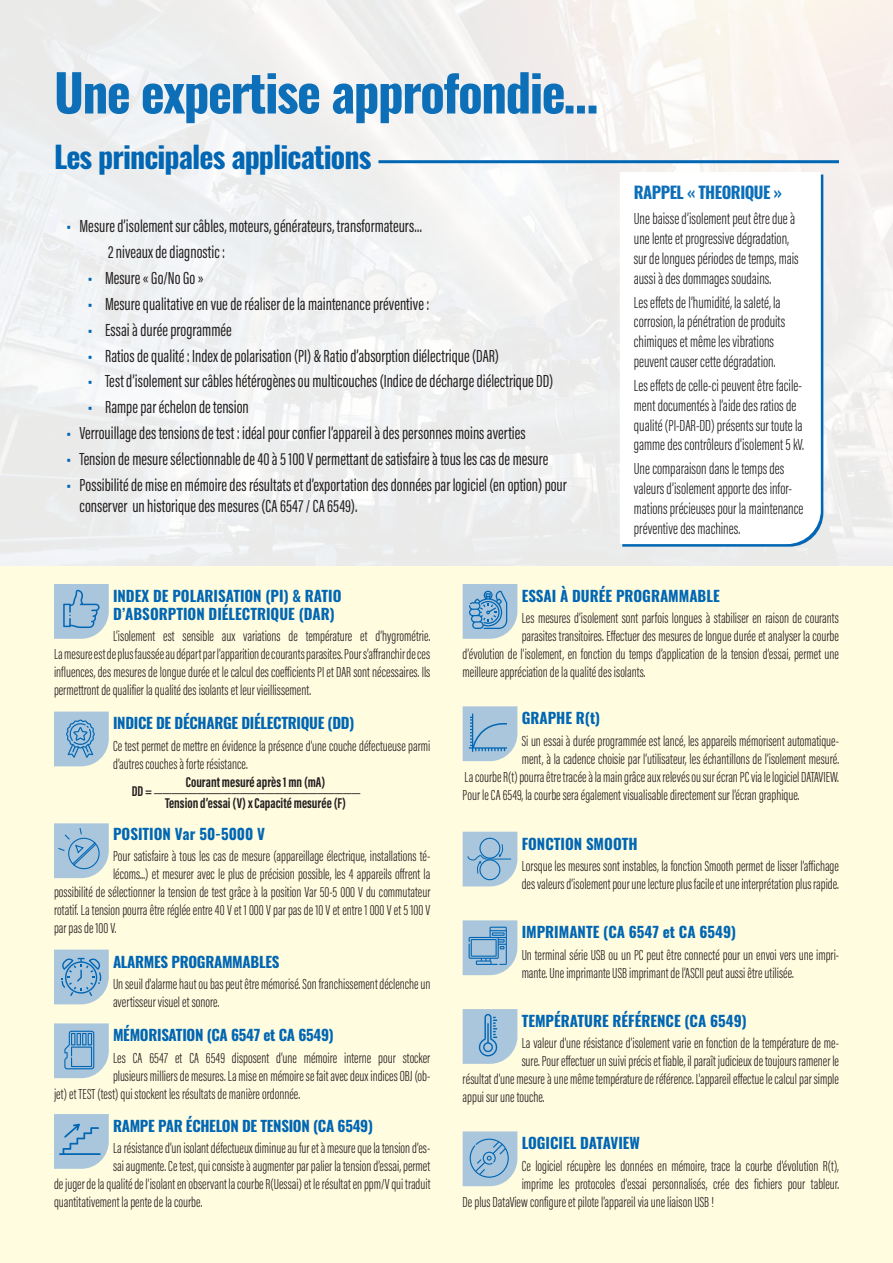
<style>
.page{position:relative;width:893px;height:1263px;background:#fffce0}
.page>*{position:absolute;margin:0;border:0;box-sizing:border-box;transform-origin:0 0}
.accroche{font:700 51px "Oswald";letter-spacing:-.03em;color:#0c6fb8}
.accroche-2{font:700 30px "Oswald";letter-spacing:-.03em;color:#0166b3}
.t1{font:18px/21.6px "Acumin Pro Extra Cond";color:#231f20}
.t2{font:300 16.5px/19.8px "Acumin Pro Extra Cond";color:#231f20}
.accroche-3{font:700 16.5px "Oswald";letter-spacing:-.03em;color:#0c6fb8}
.t3{font:700 16.2px "Acumin Pro Extra Cond";color:#231f20}
.t4{font:300 15px/18px "Acumin Pro Extra Cond";color:#231f20}
.t5{font:700 15px/18px "Oswald";color:#0166b3}
.t6{font:700 15px "Oswald";letter-spacing:-.02em;color:#0166b3}
.t7{font:700 14.55px "Acumin Pro Extra Cond";color:#231f20}
.s1{font-weight:700;color:#0166b3}
</style>
<div class="page">
<div style="left:0;top:0;width:893px;height:566px;background:#f0f0f0"></div>
<div style="left:620px;top:172px;width:201px;height:372px;background:#fff"></div>
<hr style="left:378px;top:160px;width:461px;height:3px;background:#0166b3">
<svg style="left:54px;top:584px;width:55px;height:55px;background:#a1c1d8"></svg>
<svg style="left:54px;top:711px;width:55px;height:55px;background:#9dbfd7"></svg>
<svg style="left:54px;top:949px;width:55px;height:55px;background:#9cbed7"></svg>
<svg style="left:463px;top:584px;width:54px;height:55px;background:#94b9d5"></svg>
<svg style="left:54px;top:1023px;width:55px;height:55px;background:#9bbdd7"></svg>
<svg style="left:54px;top:1114px;width:55px;height:55px;background:#a2c2d9"></svg>
<svg style="left:463px;top:706px;width:54px;height:55px;background:#a2c1d9"></svg>
<svg style="left:463px;top:1131px;width:54px;height:55px;background:#a0c1d8"></svg>
<svg style="left:463px;top:1009px;width:54px;height:55px;background:#a1c1d8"></svg>
<svg style="left:463px;top:920px;width:54px;height:55px;background:#96bbd6"></svg>
<svg style="left:463px;top:832px;width:54px;height:54px;background:#a1c1d9"></svg>
<svg style="left:54px;top:823px;width:55px;height:55px;background:#a3c2d9"></svg>
<p class="accroche" style="left:54px;top:66px;width:545px">Une expertise approfondie…</p>
<p class="accroche-2" style="left:54px;top:141px;width:319px">Les principales applications</p>
<p class="t1" style="left:67px;top:215px;width:357px"><span class="s1">•</span> Mesure d’isolement sur câbles, moteurs, générateurs, transformateurs…</p>
<p class="t1" style="left:108px;top:241px;width:119px">2 niveaux de diagnostic :</p>
<p class="t1" style="left:88px;top:267px;width:117px"><span class="s1">•</span> Mesure « Go/No Go »</p>
<p class="t1" style="left:88px;top:293px;width:343px"><span class="s1">•</span> Mesure qualitative en vue de réaliser de la maintenance préventive :</p>
<p class="t1" style="left:88px;top:319px;width:145px"><span class="s1">•</span> Essai à durée programmée</p>
<p class="t1" style="left:88px;top:345px;width:413px"><span class="s1">•</span> Ratios de qualité : Index de polarisation (PI) &amp; Ratio d’absorption diélectrique (DAR)</p>
<p class="t1" style="left:88px;top:370px;width:467px"><span class="s1">•</span> Test d’isolement sur câbles hétérogènes ou multicouches (Indice de décharge diélectrique DD)</p>
<p class="t1" style="left:88px;top:396px;width:162px"><span class="s1">•</span> Rampe par échelon de tension</p>
<p class="t1" style="left:67px;top:422px;width:460px"><span class="s1">•</span> Verrouillage des tensions de test : idéal pour confier l’appareil à des personnes moins averties</p>
<p class="t1" style="left:67px;top:448px;width:483px"><span class="s1">•</span> Tension de mesure sélectionnable de 40 à 5 100 V permettant de satisfaire à tous les cas de mesure</p>
<p class="t1" style="left:80px;top:474px;width:489px;text-indent:-13px"><span class="s1">•</span> Possibilité de mise en mémoire des résultats et d’exportation des données par logiciel (en option) pour conserver un historique des mesures (CA 6547 / CA 6549).</p>
<p class="accroche-3" style="left:634px;top:183px;width:150px">RAPPEL « THEORIQUE »</p>
<p class="t2" style="left:634px;top:209px;width:166px">Une baisse d’isolement peut être due à une lente et progressive dégradation, sur de longues périodes de temps, mais aussi à des dommages soudains.</p>
<p class="t2" style="left:634px;top:292px;width:153px">Les effets de l’humidité, la saleté, la corrosion, la pénétration de produits chimiques et même les vibrations peuvent causer cette dégradation.</p>
<p class="t2" style="left:634px;top:376px;width:172px">Les effets de celle-ci peuvent être facile&shy;ment documentés à l’aide des ratios de qualité (PI-DAR-DD) présents sur toute la gamme des contrôleurs d’isolement 5 kV.</p>
<p class="t2" style="left:634px;top:459px;width:171px">Une comparaison dans le temps des valeurs d’isolement apporte des infor&shy;mations précieuses pour la maintenance préventive des machines.</p>
<p class="t5" style="left:113px;top:588px;width:230px">INDEX DE POLARISATION (PI) &amp; RATIO<br>D’ABSORPTION DIÉLECTRIQUE (DAR)</p>
<p class="t4" style="left:54px;top:627px;width:378px;text-align:justify;text-indent:59px">L’isolement est sensible aux variations de température et d’hygrométrie.<br>La mesure est de plus faussée au départ par l’apparition de courants parasites. Pour s’affranchir de ces influences, des mesures de longue durée et le calcul des coefficients PI et DAR sont nécessaires. Ils permettront de qualifier la qualité des isolants et leur vieillissement.</p>
<p class="t6" style="left:113px;top:715px;width:243px">INDICE DE DÉCHARGE DIÉLECTRIQUE (DD)</p>
<p class="t4" style="left:113px;top:737px;width:319px">Ce test permet de mettre en évidence la présence d’une couche défectueuse parmi d’autres couches à forte résistance.</p>
<p class="t3" style="left:132px;top:776px;width:230px"><sub>DD</sub> <sub>=</sub> ________________________</p>
<p class="t7" style="left:186px;top:773px;width:141px">Courant mesuré après 1 mn (mA)</p>
<p class="t7" style="left:165px;top:794px;width:182px">Tension d’essai (V) x Capacité mesurée (F)</p>
<p class="t5" style="left:113px;top:826px;width:154px">POSITION Var 50-5000 V</p>
<p class="t4" style="left:113px;top:847px;width:319px">Pour satisfaire à tous les cas de mesure (appareillage électrique, installations té-</p>
<p class="t4" style="left:113px;top:865px;width:319px">lécoms...) et mesurer avec le plus de précision possible, les 4 appareils offrent la</p>
<p class="t4" style="left:54px;top:883px;width:378px">possibilité de sélectionner la tension de test grâce à la position Var 50-5 000 V du commutateur</p>
<p class="t4" style="left:54px;top:901px;width:378px">rotatif. La tension pourra être réglée entre 40 V et 1 000 V par pas de 10 V et entre 1 000 V et 5 100 V</p>
<p class="t4" style="left:54px;top:919px;width:64px">par pas de 100 V.</p>
<p class="t6" style="left:113px;top:953px;width:168px">ALARMES PROGRAMMABLES</p>
<p class="t4" style="left:113px;top:975px;width:319px">Un seuil d’alarme haut ou bas peut être mémorisé. Son franchissement déclenche un avertisseur visuel et sonore.</p>
<p class="t6" style="left:113px;top:1027px;width:222px">MÉMORISATION (CA 6547 et CA 6549)</p>
<p class="t4" style="left:113px;top:1049px;width:319px">Les CA 6547 et CA 6549 disposent d’une mémoire interne pour stocker</p>
<p class="t4" style="left:113px;top:1067px;width:319px">plusieurs milliers de mesures. La mise en mémoire se fait avec deux indices OBJ (ob-</p>
<p class="t4" style="left:54px;top:1085px;width:248px">jet) et TEST (test) qui stockent les résultats de manière ordonnée.</p>
<p class="t6" style="left:113px;top:1118px;width:261px">RAMPE PAR ÉCHELON DE TENSION (CA 6549)</p>
<p class="t4" style="left:113px;top:1139px;width:319px">La résistance d’un isolant défectueux diminue au fur et à mesure que la tension d’es-</p>
<p class="t4" style="left:113px;top:1157px;width:319px">sai augmente. Ce test, qui consiste à augmenter par palier la tension d’essai, permet</p>
<p class="t4" style="left:54px;top:1175px;width:378px">de juger de la qualité de l’isolant en observant la courbe R(Uessai) et le résultat en ppm/V qui traduit</p>
<p class="t4" style="left:54px;top:1193px;width:150px">quantitativement la pente de la courbe.</p>
<p class="t5" style="left:522px;top:588px;width:200px">ESSAI À DURÉE PROGRAMMABLE</p>
<p class="t4" style="left:522px;top:609px;width:319px">Les mesures d’isolement sont parfois longues à stabiliser en raison de courants</p>
<p class="t4" style="left:522px;top:627px;width:319px">parasites transitoires. Effectuer des mesures de longue durée et analyser la courbe</p>
<p class="t4" style="left:463px;top:645px;width:378px">d’évolution de l’isolement, en fonction du temps d’application de la tension d’essai, permet une</p>
<p class="t4" style="left:463px;top:663px;width:184px">meilleure appréciation de la qualité des isolants.</p>
<p class="t5" style="left:522px;top:710px;width:80px">GRAPHE R(t)</p>
<p class="t4" style="left:522px;top:732px;width:319px">Si un essai à durée programmée est lancé, les appareils mémorisent automatique-</p>
<p class="t4" style="left:522px;top:750px;width:319px">ment, à la cadence choisie par l’utilisateur, les échantillons de l’isolement mesuré.</p>
<p class="t4" style="left:464px;top:768px;width:376px">La courbe R(t) pourra être tracée à la main grâce aux relevés ou sur écran PC via le logiciel DATAVIEW.</p>
<p class="t4" style="left:463px;top:786px;width:338px">Pour le CA 6549, la courbe sera également visualisable directement sur l’écran graphique.</p>
<p class="t5" style="left:522px;top:835px;width:117px">FONCTION SMOOTH</p>
<p class="t4" style="left:522px;top:857px;width:319px">Lorsque les mesures sont instables, la fonction Smooth permet de lisser l’affichage des valeurs d’isolement pour une lecture plus facile et une interprétation plus rapide.</p>
<p class="t5" style="left:522px;top:924px;width:216px">IMPRIMANTE (CA 6547 et CA 6549)</p>
<p class="t4" style="left:522px;top:946px;width:319px">Un terminal série USB ou un PC peut être connecté pour un envoi vers une impri&shy;mante. Une imprimante USB imprimant de l’ASCII peut aussi être utilisée.</p>
<p class="t5" style="left:522px;top:1013px;width:227px">TEMPÉRATURE RÉFÉRENCE (CA 6549)</p>
<p class="t4" style="left:522px;top:1034px;width:319px">La valeur d’une résistance d’isolement varie en fonction de la température de me-</p>
<p class="t4" style="left:522px;top:1052px;width:319px">sure. Pour effectuer un suivi précis et fiable, il paraît judicieux de toujours ramener le</p>
<p class="t4" style="left:463px;top:1070px;width:378px">résultat d’une mesure à une même température de référence. L’appareil effectue le calcul par simple</p>
<p class="t4" style="left:463px;top:1088px;width:83px">appui sur une touche.</p>
<p class="t5" style="left:522px;top:1135px;width:120px">LOGICIEL DATAVIEW</p>
<p class="t4" style="left:522px;top:1157px;width:319px">Ce logiciel récupère les données en mémoire, trace la courbe d’évolution R(t),</p>
<p class="t4" style="left:522px;top:1175px;width:319px">imprime les protocoles d’essai personnalisés, crée des fichiers pour tableur.</p>
<p class="t4" style="left:463px;top:1193px;width:253px">De plus DataView configure et pilote l’appareil via une liaison USB !</p>
</div>
